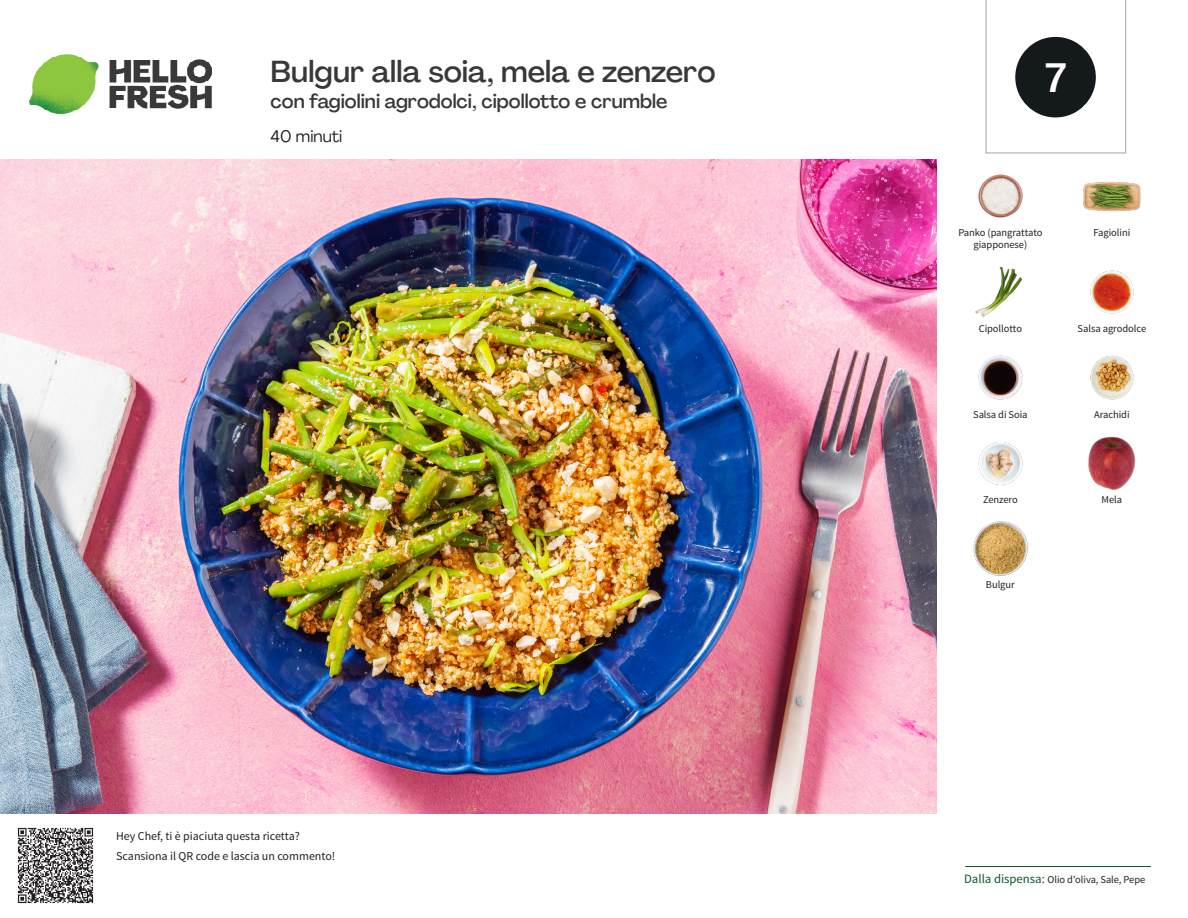
<style>
.page{position:relative;width:1188px;height:918px;background:#fff}
.page>*{position:absolute;margin:0;border:0;box-sizing:border-box;transform-origin:0 0}
._24_Recipe_Nr_Bag{font:500 40.5px "Agrandir";color:#fff}
._15_Titel_UK{font:500 30px "Agrandir";color:#383839}
._15_Titel_UK-2{font:500 19.5px "Agrandir";color:#383839}
._02_Box_Type{font:16.5px "Agrandir";color:#231f20}
._06_Before_Start{font:12px "Source Sans Pro";color:#231f20}
._18_FRONT_ingredients_UK{font:10.5px/12px "Source Sans Pro";letter-spacing:-.005em;color:#231f20;text-align:center}
.t1{font:10.5px "Source Sans Variable";letter-spacing:-.005em;color:#231f20}
.s1{font-family:"Source Sans Pro";font-size:12.75px;color:#0e572c}
</style>
<div class="page">
<img style="left:30px;top:54px;width:181px;height:61px">
<hr style="left:965px;top:866px;width:186px;height:1px;background:#0e572c">
<img style="left:0;top:159px;width:936px;height:655px">
<img style="left:1083px;top:182px;width:58px;height:30px">
<img style="left:978px;top:174px;width:45px;height:44px">
<img style="left:1090px;top:270px;width:44px;height:44px">
<img style="left:975px;top:267px;width:47px;height:51px">
<img style="left:1090px;top:355px;width:44px;height:45px">
<img style="left:978px;top:355px;width:45px;height:45px">
<img style="left:1088px;top:436px;width:48px;height:54px">
<img style="left:978px;top:442px;width:45px;height:43px">
<img style="left:973px;top:521px;width:55px;height:55px">
<img style="left:17px;top:827px;width:77px;height:77px">
<svg style="left:985px;top:0;width:141px;height:154px"></svg>
<p class="_15_Titel_UK" style="left:271px;top:53px;width:446px">Bulgur alla soia, mela e zenzero</p>
<p class="_15_Titel_UK-2" style="left:271px;top:89px;width:398px">con fagiolini agrodolci, cipollotto e crumble</p>
<p class="_02_Box_Type" style="left:271px;top:126px;width:73px">40 minuti</p>
<p class="_06_Before_Start" style="left:116px;top:829px;width:185px">Hey Chef, ti è piaciuta questa ricetta?</p>
<p class="_06_Before_Start" style="left:116px;top:848px;width:221px">Scansiona il QR code e lascia un commento!</p>
<p class="_24_Recipe_Nr_Bag" style="left:1045px;top:53px;width:23px">7</p>
<p class="_18_FRONT_ingredients_UK" style="left:958px;top:227px;width:85px">Panko (pangrattato giapponese)</p>
<p class="_18_FRONT_ingredients_UK" style="left:1093px;top:227px;width:38px">Fagiolini</p>
<p class="_18_FRONT_ingredients_UK" style="left:979px;top:323px;width:45px">Cipollotto</p>
<p class="_18_FRONT_ingredients_UK" style="left:1078px;top:323px;width:70px">Salsa agrodolce</p>
<p class="_18_FRONT_ingredients_UK" style="left:973px;top:408px;width:56px">Salsa di Soia</p>
<p class="_18_FRONT_ingredients_UK" style="left:1094px;top:408px;width:37px">Arachidi</p>
<p class="_18_FRONT_ingredients_UK" style="left:983px;top:494px;width:36px">Zenzero</p>
<p class="_18_FRONT_ingredients_UK" style="left:1102px;top:494px;width:22px">Mela</p>
<p class="_18_FRONT_ingredients_UK" style="left:986px;top:579px;width:30px">Bulgur</p>
<p class="t1" style="left:964px;top:873px;width:183px"><span class="s1">Dalla dispensa:</span> Olio d'oliva, Sale, Pepe</p>
</div>
